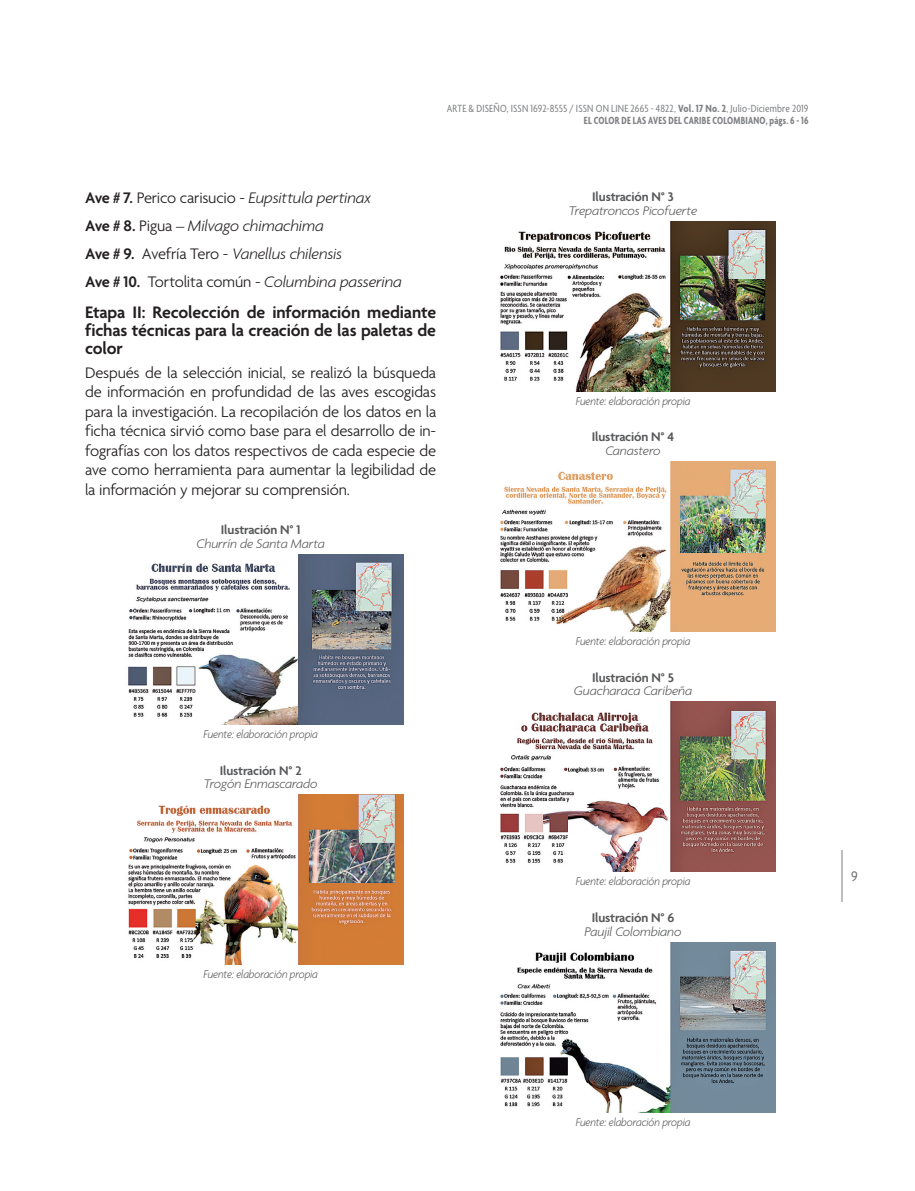
<style>
.page{position:relative;width:915px;height:1191px;background:#fff}
.page>*{position:absolute;margin:0;border:0;box-sizing:border-box;transform-origin:0 0}
.Subtítulos_2{font:600 18px/18px "Agenda";letter-spacing:-.01em;color:#231f20;text-align:justify}
.General{font:300 16.5px/19.5px "Agenda";letter-spacing:-.015em;color:#231f20;text-align:justify}
.General-2{font:italic 300 16.5px "Agenda";letter-spacing:-.01em;color:#231f20}
.t1{font:15px "Agenda";color:#6c6d70;scale:.9 1}
.Tablas_Título{font:italic 300 13.5px "Agenda";letter-spacing:-.01em;color:#57585a}
.Tablas_Título-2{font:600 13.5px "Agenda";letter-spacing:-.01em;color:#57585a}
.Tablas_Fuente{font:italic 300 12px "Agenda";letter-spacing:-.01em;color:#57585a;scale:.9 1}
.t2{font:condensed 11.25px/12px "Agenda";letter-spacing:.015em;color:#808285;text-align:right}
.s1{font-weight:700}
.s2{font-weight:600;font-style:normal}
.s3{font-style:normal}
</style>
<div class="page">
<hr style="left:840px;top:850px;width:2px;height:51px;background:#bcbdc0">
<img style="left:500px;top:221px;width:275px;height:170px">
<img style="left:500px;top:461px;width:275px;height:170px">
<img style="left:500px;top:702px;width:275px;height:170px">
<img style="left:500px;top:942px;width:275px;height:170px">
<img style="left:128px;top:554px;width:275px;height:170px">
<img style="left:128px;top:794px;width:275px;height:170px">
<p class="t2" style="left:447px;top:103px;width:363px">ARTE &amp; DISEÑO, ISSN 1692-8555 / ISSN ON LINE 2665 - 4822, <span class="s1">Vol. 17 No. 2</span>, Julio-Diciembre 2019<br><span class="s1">EL COLOR DE LAS AVES DEL CARIBE COLOMBIANO, págs. 6 - 16</span></p>
<p class="General-2" style="left:85px;top:188px;width:288px"><span class="s2">Ave # 7.</span> <span class="s3">Perico carisucio -</span> Eupsittula pertinax</p>
<p class="General-2" style="left:85px;top:216px;width:240px"><span class="s2">Ave # 8.</span> <span class="s3">Pigua –</span> Milvago chimachima</p>
<p class="General-2" style="left:85px;top:244px;width:258px"><span class="s2">Ave # 9.</span> <span class="s3">Avefría Tero -</span> Vanellus chilensis</p>
<p class="General-2" style="left:85px;top:272px;width:318px"><span class="s2">Ave # 10.</span> <span class="s3">Tortolita común -</span> Columbina passerina</p>
<p class="Subtítulos_2" style="left:85px;top:304px;width:352px">Etapa II: Recolección de información mediante fichas técnicas para la creación de las paletas de color</p>
<p class="General" style="left:85px;top:364px;width:352px">Después de la selección inicial, se realizó la búsqueda de información en profundidad de las aves escogidas para la investigación. La recopilación de los datos en la ficha técnica sirvió como base para el desarrollo de in&shy;fografías con los datos respectivos de cada especie de ave como herramienta para aumentar la legibilidad de la información y mejorar su comprensión.</p>
<p class="Tablas_Título-2" style="left:221px;top:522px;width:81px">Ilustración N° 1</p>
<p class="Tablas_Título" style="left:196px;top:535px;width:130px">Churrín de Santa Marta</p>
<p class="Tablas_Título-2" style="left:592px;top:189px;width:83px">Ilustración N° 3</p>
<p class="Tablas_Título" style="left:568px;top:202px;width:130px">Trepatroncos Picofuerte</p>
<p class="Tablas_Fuente" style="left:575px;top:394px;width:129px">Fuente: elaboración propia</p>
<p class="Tablas_Título-2" style="left:591px;top:430px;width:84px">Ilustración N° 4</p>
<p class="Tablas_Título" style="left:605px;top:442px;width:57px">Canastero</p>
<p class="Tablas_Fuente" style="left:203px;top:727px;width:129px">Fuente: elaboración propia</p>
<p class="Tablas_Título-2" style="left:219px;top:763px;width:83px">Ilustración N° 2</p>
<p class="Tablas_Título" style="left:204px;top:775px;width:115px">Trogón Enmascarado</p>
<p class="Tablas_Fuente" style="left:203px;top:967px;width:129px">Fuente: elaboración propia</p>
<p class="Tablas_Fuente" style="left:575px;top:634px;width:129px">Fuente: elaboración propia</p>
<p class="Tablas_Título-2" style="left:592px;top:670px;width:83px">Ilustración N° 5</p>
<p class="Tablas_Título" style="left:573px;top:683px;width:120px">Guacharaca Caribeña</p>
<p class="Tablas_Fuente" style="left:575px;top:874px;width:129px">Fuente: elaboración propia</p>
<p class="Tablas_Título-2" style="left:591px;top:910px;width:84px">Ilustración N° 6</p>
<p class="Tablas_Título" style="left:584px;top:923px;width:98px">Paujil Colombiano</p>
<p class="t1" style="left:850px;top:867px;width:9px">9</p>
<p class="Tablas_Fuente" style="left:575px;top:1114px;width:129px">Fuente: elaboración propia</p>
</div>
